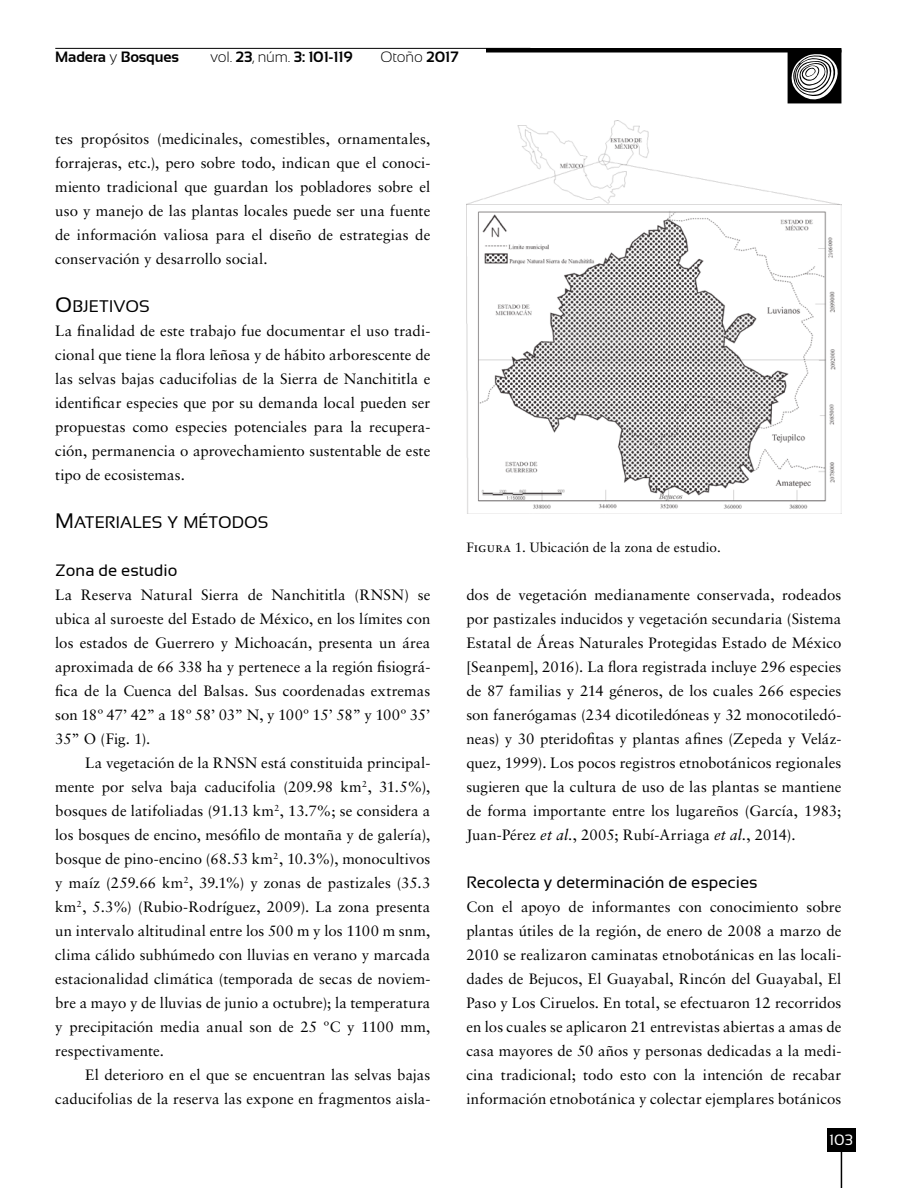
<style>
.page{position:relative;width:918px;height:1188px;background:#fff}
.page>*{position:absolute;margin:0;border:0;box-sizing:border-box;transform-origin:0 0}
.t1{font:16.8px "Sansation Regular SC800";color:#000}
.t2{font:16.5px "Sansation";color:#000}
.t3{font:15px/24px "Sabon LT Std";letter-spacing:.005em;color:#000;text-align:justify}
.t4{font:700 15px "Sansation";letter-spacing:-.01em;color:#000}
.t5{font:300 15px "Sansation";letter-spacing:-.01em;color:#000}
.t6{font:15px "Sansation";color:#fff}
.t7{font:13.5px "Sabon LT Std";letter-spacing:.015em;color:#000}
.s1{font-weight:300}
.s2{font-weight:700}
.s3{font-size:21px}
.s4{font-style:italic}
</style>
<div class="page">
<hr style="left:486px;top:48px;width:355px;height:4px;background:#000">
<hr style="left:55px;top:48px;width:475px;height:1px;background:#000">
<svg style="left:788px;top:53px;width:53px;height:51px"></svg>
<div style="left:827px;top:1128px;width:28px;height:24px;background:#000"></div>
<hr style="left:841px;top:1151px;width:1px;height:37px;background:#000">
<img style="left:466px;top:120px;width:375px;height:393px">
<p class="t4" style="left:55px;top:48px;width:125px">Madera <span class="s1">y</span> Bosques</p>
<p class="t4" style="left:210px;top:48px;width:144px"><span class="s1">vol.</span> 23<span class="s1">, núm.</span> 3: 101-119</p>
<p class="t5" style="left:381px;top:48px;width:80px">Otoño <span class="s2">2017</span></p>
<p class="t3" style="left:55px;top:127px;width:377px">tes propósitos (medicinales, comestibles, ornamentales, forrajeras, etc.), pero sobre todo, indican que el conoci&shy;miento tradicional que guardan los pobladores sobre el uso y manejo de las plantas locales puede ser una fuente de información valiosa para el diseño de estrategias de conservación y desarrollo social.</p>
<p class="t1" style="left:55px;top:297px;width:96px"><span class="s3">O</span>BJETIVOS</p>
<p class="t3" style="left:55px;top:319px;width:377px">La finalidad de este trabajo fue documentar el uso tradi&shy;cional que tiene la flora leñosa y de hábito arborescente de las selvas bajas caducifolias de la Sierra de Nanchititla e identificar especies que por su demanda local pueden ser propuestas como especies potenciales para la recupera&shy;ción, permanencia o aprovechamiento sustentable de este tipo de ecosistemas.</p>
<p class="t1" style="left:55px;top:513px;width:215px"><span class="s3">M</span>ATERIALES Y MÉTODOS</p>
<p class="t2" style="left:55px;top:561px;width:124px">Zona de estudio</p>
<p class="t3" style="left:55px;top:583px;width:377px">La Reserva Natural Sierra de Nanchititla (RNSN) se ubica al suroeste del Estado de México, en los límites con los estados de Guerrero y Michoacán, presenta un área aproximada de 66 338 ha y pertenece a la región fisiográ&shy;fica de la Cuenca del Balsas. Sus coordenadas extremas son 18º 47’ 42” a 18º 58’ 03” N, y 100º 15’ 58” y 100º 35’ 35” O (Fig. 1).</p>
<p class="t3" style="left:55px;top:751px;width:377px;text-indent:30px">La vegetación de la RNSN está constituida principal&shy;mente por selva baja caducifolia (209.98 km<sup>2</sup>, 31.5%), bosques de latifoliadas (91.13 km<sup>2</sup>, 13.7%; se considera a los bosques de encino, mesófilo de montaña y de galería), bosque de pino-encino (68.53 km<sup>2</sup>, 10.3%), monocultivos y maíz (259.66 km<sup>2</sup>, 39.1%) y zonas de pastizales (35.3 km<sup>2</sup>, 5.3%) (Rubio-Rodríguez, 2009). La zona presenta un intervalo altitudinal entre los 500 m y los 1100 m snm, clima cálido subhúmedo con lluvias en verano y marcada estacionalidad climática (temporada de secas de noviem&shy;bre a mayo y de lluvias de junio a octubre); la temperatura y precipitación media anual son de 25 ºC y 1100 mm, respectivamente.</p>
<p class="t3" style="left:55px;top:1063px;width:377px;text-align:right">El deterioro en el que se encuentran las selvas bajas caducifolias de la reserva las expone en fragmentos aisla-</p>
<p class="t7" style="left:466px;top:539px;width:256px">Figura 1. Ubicación de la zona de estudio.</p>
<p class="t3" style="left:466px;top:583px;width:377px">dos de vegetación medianamente conservada, rodeados por pastizales inducidos y vegetación secundaria (Sistema Estatal de Áreas Naturales Protegidas Estado de México [Seanpem], 2016). La flora registrada incluye 296 especies de 87 familias y 214 géneros, de los cuales 266 especies son fanerógamas (234 dicotiledóneas y 32 monocotiledó&shy;neas) y 30 pteridofitas y plantas afines (Zepeda y Veláz&shy;quez, 1999). Los pocos registros etnobotánicos regionales sugieren que la cultura de uso de las plantas se mantiene de forma importante entre los lugareños (García, 1983; Juan-Pérez <span class="s4">et al.</span>, 2005; Rubí-Arriaga <span class="s4">et al.</span>, 2014).</p>
<p class="t2" style="left:466px;top:873px;width:293px">Recolecta y determinación de especies</p>
<p class="t3" style="left:466px;top:895px;width:377px">Con el apoyo de informantes con conocimiento sobre plantas útiles de la región, de enero de 2008 a marzo de 2010 se realizaron caminatas etnobotánicas en las locali&shy;dades de Bejucos, El Guayabal, Rincón del Guayabal, El Paso y Los Ciruelos. En total, se efectuaron 12 recorridos en los cuales se aplicaron 21 entrevistas abiertas a amas de casa mayores de 50 años y personas dedicadas a la medi&shy;cina tradicional; todo esto con la intención de recabar información etnobotánica y colectar ejemplares botánicos</p>
<p class="t6" style="left:830px;top:1131px;width:25px">103</p>
</div>
